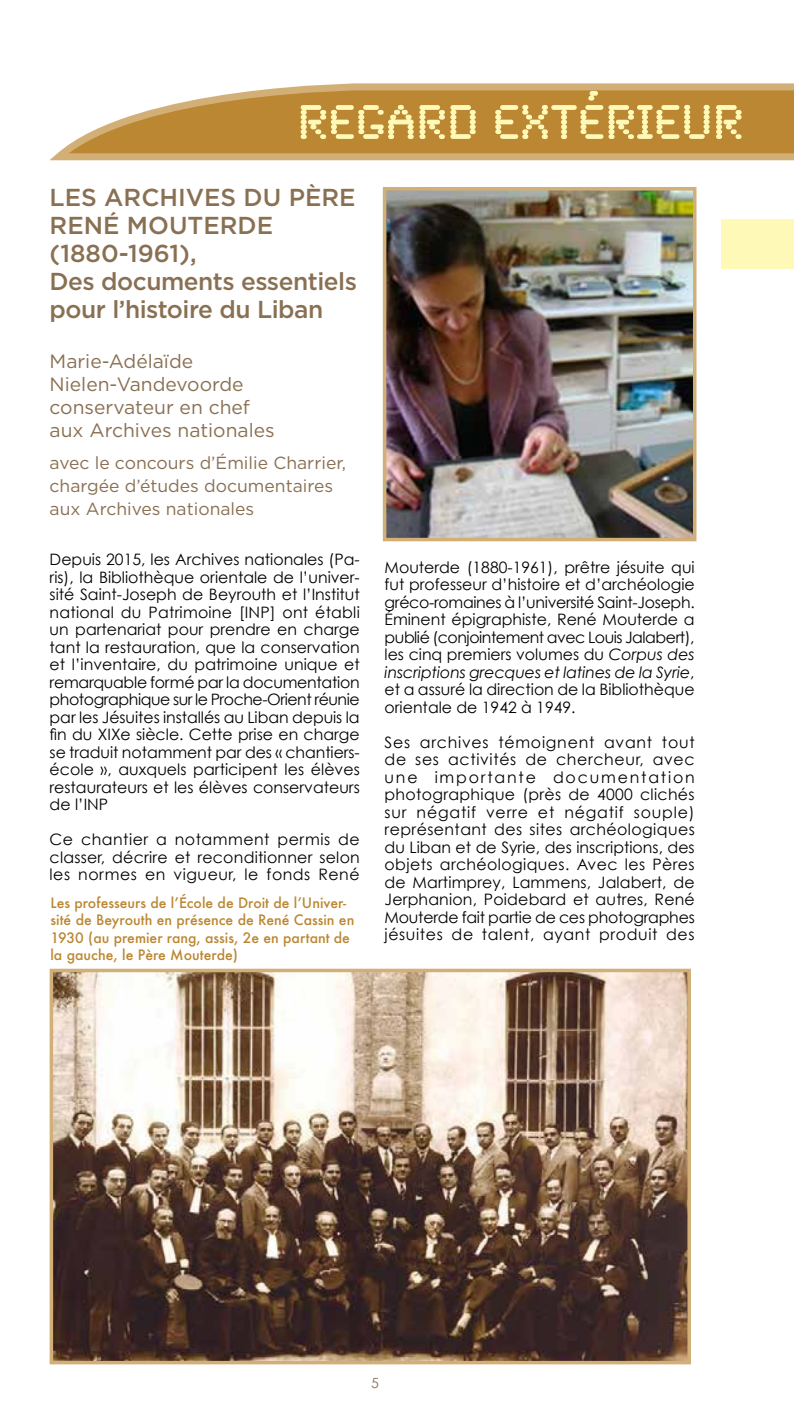
<style>
.page{position:relative;width:794px;height:1414px;background:#fff}
.page>*{position:absolute;margin:0;border:0;box-sizing:border-box;transform-origin:0 0}
.t1{font:50.75px "Synchro Plain";color:#fff9b8}
.t2{font:500 24.5px/28px "Gotham";letter-spacing:-.02em;color:#897053}
.t3{font:19.25px/22.8px "Gotham";color:#897053}
.t4{font:17.5px/22.8px "Gotham";color:#897053}
.t5{font:15.75px/17.5px "Century Gothic";color:#000;text-align:justify}
.t6{font:500 14px/17.5px "Futura";color:#bb8732}
.t7{font:14px "Century Gothic";color:#897053}
.s1{font-style:italic}
</style>
<div class="page">
<svg style="left:49px;top:83px;width:745px;height:78px;background:#c89d58"></svg>
<div style="left:721px;top:220px;width:73px;height:49px;background:#fff9b8"></div>
<img style="left:388px;top:192px;width:303px;height:344px">
<div style="left:383px;top:187px;width:313px;height:354px;border:4px solid #d3af78"></div>
<img style="left:55px;top:974px;width:631px;height:385px">
<div style="left:50px;top:969px;width:641px;height:395px;border:4px solid #d3af78"></div>
<h1 class="t1" style="left:297px;top:86px;width:448px">REGARD EXTÉRIEUR</h1>
<h2 class="t2" style="left:50px;top:183px;width:309px">LES ARCHIVES DU PÈRE<br>RENÉ MOUTERDE (1880-1961),<br>Des documents essentiels pour l’histoire du Liban</h2>
<p class="t3" style="left:50px;top:350px;width:227px">Marie-Adélaïde<br>Nielen-Vandevoorde conservateur en chef aux Archives nationales</p>
<p class="t4" style="left:50px;top:451px;width:298px">avec le concours d’Émilie Charrier, chargée d’études documentaires aux Archives nationales</p>
<p class="t5" style="left:50px;top:550px;width:312px">Depuis 2015, les Archives nationales (Pa&shy;ris), la Bibliothèque orientale de l’univer&shy;sité Saint-Joseph de Beyrouth et l’Institut national du Patrimoine [INP] ont établi un partenariat pour prendre en charge tant la restauration, que la conservation et l’inventaire, du patrimoine unique et remarquable formé par la documentation photographique sur le Proche-Orient réunie par les Jésuites installés au Liban depuis la fin du XIXe siècle. Cette prise en charge se traduit notamment par des « chantiers&shy;école », auxquels participent les élèves restaurateurs et les élèves conservateurs de l’INP</p>
<p class="t5" style="left:50px;top:830px;width:312px">Ce chantier a notamment permis de classer, décrire et reconditionner selon les normes en vigueur, le fonds René</p>
<p class="t6" style="left:50px;top:893px;width:305px">Les professeurs de l’École de Droit de l’Univer&shy;sité de Beyrouth en présence de René Cassin en 1930 (au premier rang, assis, 2e en partant de la gauche, le Père Mouterde)</p>
<p class="t5" style="left:384px;top:558px;width:312px">Mouterde (1880-1961), prêtre jésuite qui fut professeur d’histoire et d’archéologie gréco-romaines à l’université Saint-Joseph.<br>Éminent épigraphiste, René Mouterde a publié (conjointement avec Louis Jalabert), les cinq premiers volumes du <span class="s1">Corpus des inscriptions grecques et latines de la Syrie</span>, et a assuré la direction de la Bibliothèque orientale de 1942 à 1949.</p>
<p class="t5" style="left:384px;top:733px;width:312px">Ses archives témoignent avant tout de ses activités de chercheur, avec une importante documentation photographique (près de 4000 clichés sur négatif verre et négatif souple) représentant des sites archéologiques du Liban et de Syrie, des inscriptions, des objets archéologiques. Avec les Pères de Martimprey, Lammens, Jalabert, de Jerphanion, Poidebard et autres, René Mouterde fait partie de ces photographes jésuites de talent, ayant produit des</p>
<p class="t7" style="left:371px;top:1374px;width:9px">5</p>
</div>
